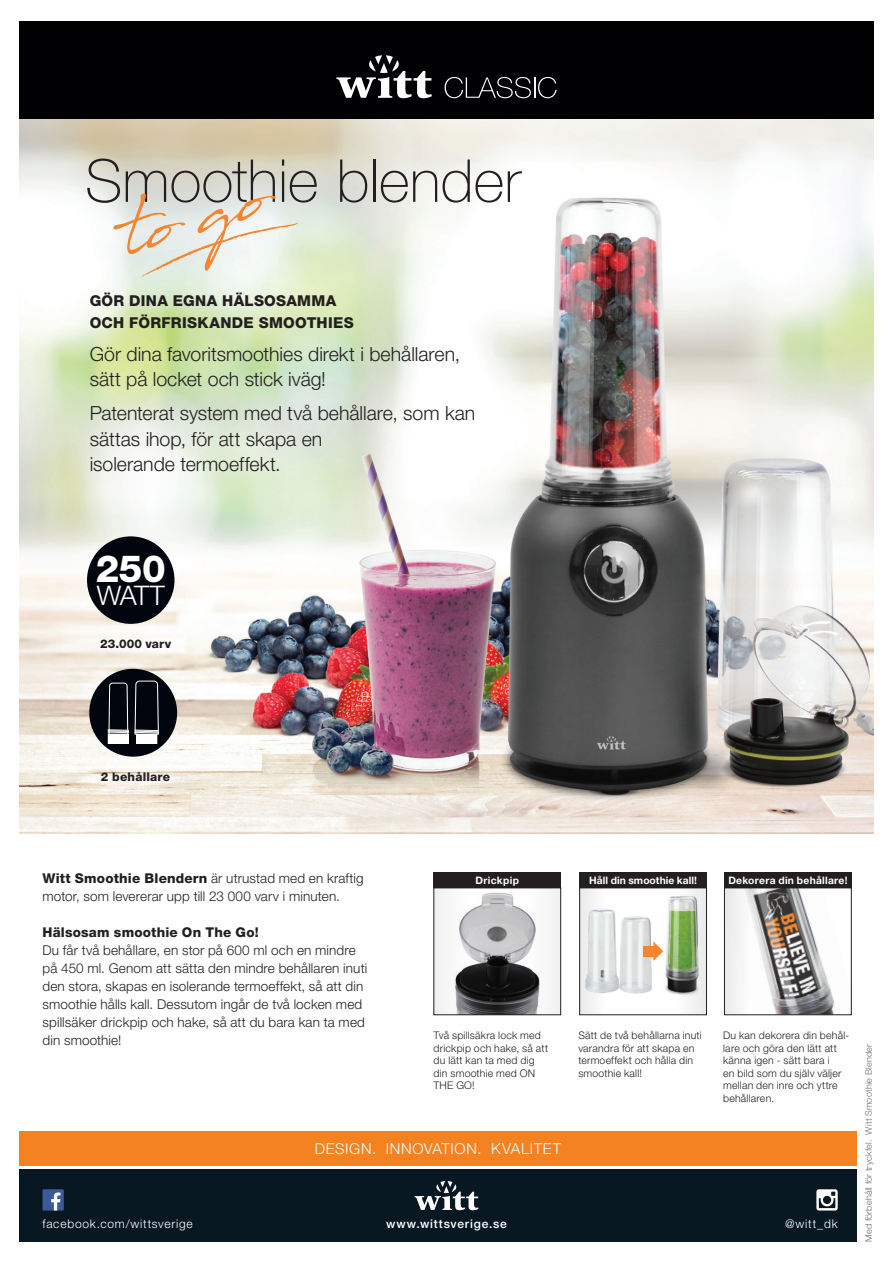
<style>
.page{position:relative;width:893px;height:1263px;background:#fff}
.page>*{position:absolute;margin:0;border:0;box-sizing:border-box;transform-origin:0 0}
.t1{font:100 59.25px "Helvetica Neue LT Pro";color:#231f20}
.t2{font:800 37.5px "Helvetica Neue LT Pro";color:#fff}
.t3{font:300 27px "Helvetica Neue LT Pro";color:#fff}
.t4{font:300 19.5px/25.5px "Helvetica Neue LT Pro";color:#231f20}
.t5{font:300 condensed 18px "Helvetica Neue LT Pro";letter-spacing:.01em;color:#fff}
.t6{font:800 15px/22.2px "Helvetica Neue LT Pro";letter-spacing:.02em;color:#231f20}
.t7{font:300 15px "Helvetica Neue LT Pro";letter-spacing:.045em;color:#fff}
.t8{font:300 13.5px/18px "Helvetica Neue LT Pro";letter-spacing:.01em;color:#231f20}
.t9{font:800 13.5px "Helvetica Neue LT Pro";letter-spacing:.015em;color:#231f20}
.t10{font:300 12px "Helvetica Neue LT Pro";letter-spacing:.065em;color:#fff}
.t11{font:800 12px "Helvetica Neue LT Pro";letter-spacing:.015em;color:#231f20}
.t12{font:500 12px "Helvetica Neue LT Pro";letter-spacing:.07em;color:#fff}
.t13{font:300 10.5px/12.6px "Helvetica Neue LT Pro";letter-spacing:.02em;color:#231f20}
.t14{font:700 10.2px "Helvetica Neue LT Pro";letter-spacing:.025em;color:#fff}
.t15{font:300 9px "Helvetica Neue LT Pro";letter-spacing:.025em;color:#6c6d70}
.s1{font-weight:800}
</style>
<div class="page">
<img style="left:19px;top:119px;width:855px;height:714px">
<div style="left:89px;top:669px;width:88px;height:88px;background:#01060e;border-radius:50%"></div>
<div style="left:137px;top:734px;width:20px;height:9px;background:#fff"></div>
<div style="left:136px;top:734px;width:21px;height:10px;border:1px solid #fff"></div>
<svg style="left:108px;top:681px;width:51px;height:54px"></svg>
<div style="left:108px;top:734px;width:20px;height:9px;background:#fff"></div>
<div style="left:108px;top:734px;width:21px;height:10px;border:1px solid #fff"></div>
<img style="left:469px;top:892px;width:56px;height:121px">
<img style="left:750px;top:890px;width:85px;height:123px">
<div style="left:724px;top:888px;width:127px;height:127px;border:1px solid #231f20"></div>
<img style="left:663px;top:896px;width:13px;height:98px">
<svg style="left:676px;top:888px;width:31px;height:127px"></svg>
<div style="left:724px;top:888px;width:26px;height:127px;background:#f2f2f2"></div>
<div style="left:579px;top:888px;width:26px;height:127px;background:linear-gradient(to right,#e9e9e9,#fdfdfd)"></div>
<svg style="left:434px;top:888px;width:35px;height:127px;fill:#f4f4f4"></svg>
<svg style="left:525px;top:888px;width:36px;height:127px;fill:#f4f4f4"></svg>
<img style="left:582px;top:899px;width:36px;height:99px">
<img style="left:618px;top:916px;width:35px;height:78px">
<svg style="left:653px;top:941px;width:10px;height:20px"></svg>
<div style="left:643px;top:946px;width:10px;height:10px;background:#f5852e"></div>
<div style="left:87px;top:536px;width:87px;height:88px;background:#01060e;border-radius:50%"></div>
<svg style="left:113px;top:193px;width:185px;height:85px"></svg>
<div style="left:19px;top:21px;width:855px;height:98px;background:#010003"></div>
<div style="left:19px;top:1169px;width:838px;height:73px;background:#071822"></div>
<div style="left:43px;top:1189px;width:21px;height:21px;background:#3c5a99"></div>
<svg style="left:51px;top:1192px;width:9px;height:18px"></svg>
<svg style="left:816px;top:1189px;width:22px;height:21px"></svg>
<svg style="left:415px;top:1181px;width:63px;height:29px"></svg>
<svg style="left:336px;top:55px;width:96px;height:43px"></svg>
<svg style="left:445px;top:77px;width:112px;height:21px"></svg>
<div style="left:19px;top:1131px;width:838px;height:34px;background:#f58220"></div>
<div style="left:434px;top:872px;width:127px;height:16px;background:#231f20"></div>
<div style="left:580px;top:872px;width:127px;height:16px;background:#231f20"></div>
<div style="left:724px;top:872px;width:128px;height:16px;background:#231f20"></div>
<h1 class="t1" style="left:85px;top:146px;width:437px">Smoothie blender</h1>
<p class="t6" style="left:90px;top:289px;width:265px">GÖR DINA EGNA HÄLSOSAMMA<br>OCH FÖRFRISKANDE SMOOTHIES</p>
<h3 class="t4" style="left:90px;top:341px;width:372px">Gör dina favoritsmoothies direkt i behållaren, sätt på locket och stick iväg!</h3>
<h3 class="t4" style="left:90px;top:400px;width:387px">Patenterat system med två behållare, som kan sättas ihop, för att skapa en<br>isolerande termoeffekt.</h3>
<h2 class="t2" style="left:96px;top:547px;width:71px">250</h2>
<h3 class="t3" style="left:97px;top:579px;width:70px">WATT</h3>
<p class="t11" style="left:100px;top:636px;width:73px">23.000 varv</p>
<p class="t11" style="left:101px;top:770px;width:71px">2 behållare</p>
<p class="t8" style="left:43px;top:869px;width:323px"><span class="s1">Witt Smoothie Blendern</span> är utrustad med en kraftig motor, som levererar upp till 23 000 varv i minuten.</p>
<p class="t9" style="left:43px;top:924px;width:218px">Hälsosam smoothie On The Go!</p>
<p class="t8" style="left:43px;top:941px;width:326px">Du får två behållare, en stor på 600 ml och en mindre på 450 ml. Genom att sätta den mindre behållaren inuti den stora, skapas en isolerande termoeffekt, så att din smoothie hålls kall. Dessutom ingår de två locken med spillsäker drickpip och hake, så att du bara kan ta med din smoothie!</p>
<p class="t14" style="left:476px;top:873px;width:45px">Drickpip</p>
<p class="t14" style="left:589px;top:873px;width:109px">Håll din smoothie kall!</p>
<p class="t14" style="left:728px;top:873px;width:121px">Dekorera din behållare!</p>
<p class="t13" style="left:434px;top:1029px;width:116px">Två spillsäkra lock med drickpip och hake, så att du lätt kan ta med dig din smoothie med ON<br>THE GO!</p>
<p class="t13" style="left:578px;top:1029px;width:125px">Sätt de två behållarna inuti varandra för att skapa en termoeffekt och hålla din smoothie kall!</p>
<p class="t13" style="left:723px;top:1029px;width:128px">Du kan dekorera din behål&shy;lare och göra den lätt att känna igen - sätt bara i<br>en bild som du själv väljer mellan den inre och yttre behållaren.</p>
<p class="t7" style="left:315px;top:1139px;width:248px">DESIGN. INNOVATION. KVALITET</p>
<p class="t10" style="left:43px;top:1216px;width:152px">facebook.com/wittsverige</p>
<p class="t12" style="left:386px;top:1216px;width:122px">www.wittsverige.se</p>
<p class="t10" style="left:785px;top:1216px;width:54px">@witt_dk</p>
<h3 class="t5" style="left:759px;top:1220px;width:79px">www.witt.dk</h3>
<p class="t15" style="left:863px;top:1242px;width:199px;rotate:-90deg">Med förbehåll för tryckfel. Witt Smoothie Blender</p>
</div>
